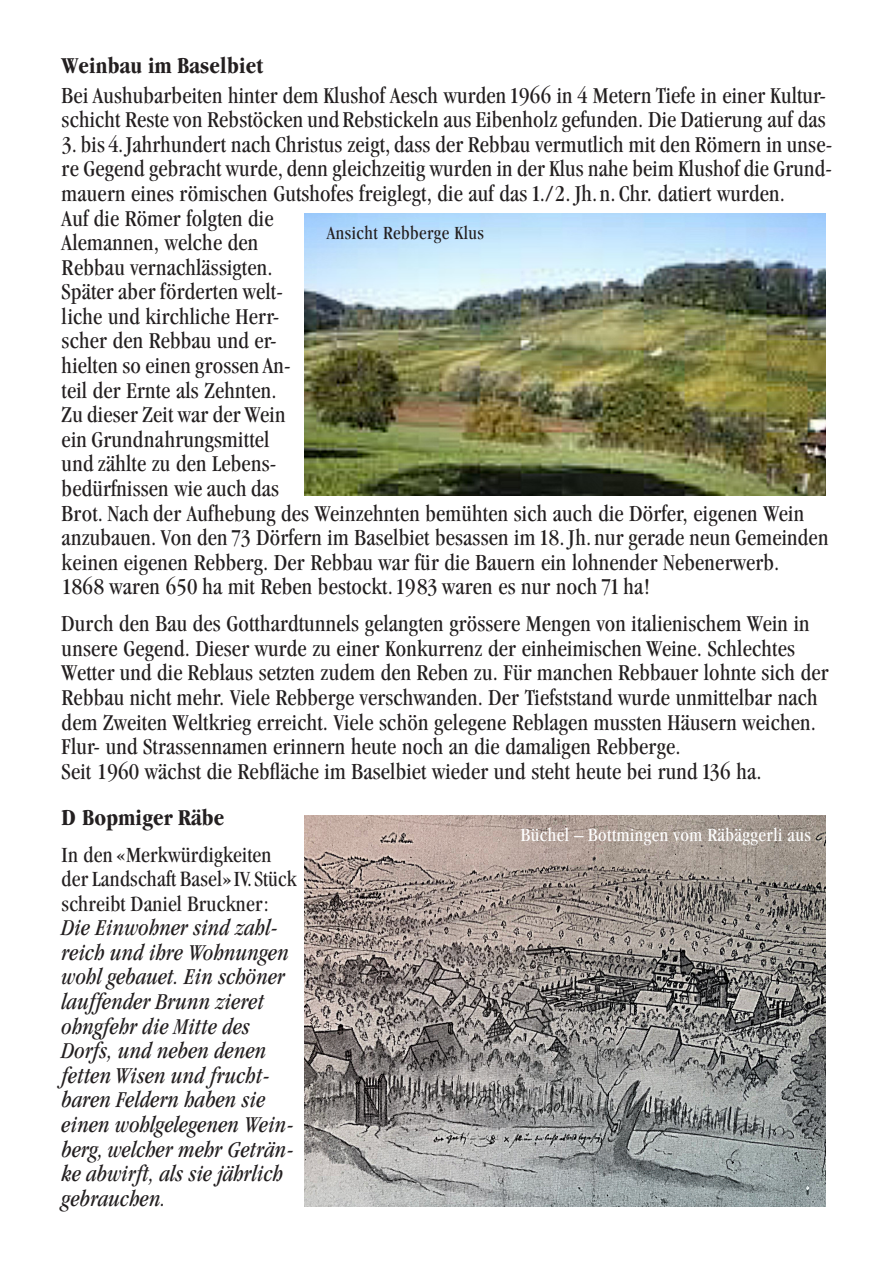
<style>
.page{position:relative;width:893px;height:1263px;background:#fff}
.page>*{position:absolute;margin:0;border:0;box-sizing:border-box;transform-origin:0 0}
.t1{font:condensed 23.55px/24.6px "Garamond";letter-spacing:.01em;color:#231f20}
.t2{font:italic condensed 23.55px/24.6px "Garamond";letter-spacing:.01em;color:#231f20}
.t3{font:700 condensed 23.55px "Garamond";letter-spacing:.01em;color:#231f20}
.t4{font:condensed 22.5px/24.6px "Garamond";letter-spacing:.01em;color:#231f20}
.t5{font:condensed 19.2px "Garamond";letter-spacing:.025em;color:#fff}
.t6{font:condensed 19.2px "Garamond";letter-spacing:.025em;color:#231f20}
.s1{font-size:22.95px}
</style>
<div class="page">
<img style="left:304px;top:816px;width:521px;height:390px">
<img style="left:304px;top:214px;width:521px;height:282px">
<p class="t3" style="left:62px;top:52px;width:203px">Weinbau im Baselbiet</p>
<p class="t1" style="left:62px;top:83px;width:766px">Bei Aushubarbeiten hinter dem Klushof Aesch wurden 1966 in 4 Metern Tiefe in einer Kultur&shy;schicht Reste von Rebstöcken und Rebstickeln aus Eibenholz gefunden. Die Datierung auf das</p>
<p class="t1" style="left:62px;top:132px;width:772px;text-align:justify">3. bis 4. Jahrhundert nach Christus zeigt, dass der Rebbau vermutlich mit den Römern in unse&shy;re Gegend gebracht wurde, denn gleichzeitig wurden in der Klus nahe beim Klushof die Grund&shy;mauern eines römischen Gutshofes freiglegt, die auf das 1./2. Jh.n. Chr. datiert wurden.</p>
<p class="t1" style="left:62px;top:206px;width:768px">Auf die Römer folgten die<br>Alemannen, welche den<br>Rebbau vernachlässigten.<br>Später aber förderten welt-<br>liche und kirchliche Herr-<br>scher den Rebbau und er-<br>hielten so einen grossen An-<br>teil der Ernte als Zehnten.<br>Zu dieser Zeit war der Wein<br>ein Grundnahrungsmittel<br>und zählte zu den Lebens-<br>bedürfnissen wie auch das<br>Brot. Nach der Aufhebung des Weinzehnten bemühten sich auch die Dörfer, eigenen Wein anzubauen. Von den 73 Dörfern im Baselbiet besassen im 18. Jh. nur gerade neun Gemeinden keinen eigenen Rebberg. Der Rebbau war für die Bauern ein lohnender Nebenerwerb.<br>1868 waren 650 ha mit Reben bestockt. 1983 waren es nur noch 71 ha!</p>
<p class="t1" style="left:62px;top:611px;width:768px">Durch den Bau des Gotthardtunnels gelangten grössere Mengen von italienischem Wein in unsere Gegend. Dieser wurde zu einer Konkurrenz der einheimischen Weine. Schlechtes Wetter und die Reblaus setzten zudem den Reben zu. Für manchen Rebbauer lohnte sich der Rebbau nicht mehr. Viele Rebberge verschwanden. Der Tiefststand wurde unmittelbar nach dem Zweiten Weltkrieg erreicht. Viele schön gelegene Reblagen mussten Häusern weichen.<br>Flur- und Strassennamen erinnern heute noch an die damaligen Rebberge.</p>
<p class="t1" style="left:62px;top:759px;width:701px">Seit 1960 wächst die Rebfläche im Baselbiet wieder und steht heute bei rund 136 ha.</p>
<p class="t3" style="left:62px;top:804px;width:164px">D Bopmiger Räbe</p>
<p class="t4" style="left:62px;top:842px;width:237px">In den «Merkwürdigkeiten der Landschaft Basel» IV. Stück schreibt Daniel Bruckner:</p>
<p class="t2" style="left:62px;top:915px;width:234px">Die Einwohner sind zahl&shy;reich und ihre Wohnungen wohl gebauet. Ein schöner lauffender Brunn zieret ohngfehr die Mitte des<br>Dorfs, und neben denen fetten Wisen und frucht&shy;baren Feldern haben sie einen wohlgelegenen Wein&shy;berg, welcher mehr Geträn&shy;ke abwirft, als sie jährlich gebrauchen<span class="s1">.</span></p>
<p class="t6" style="left:327px;top:222px;width:159px">Ansicht Rebberge Klus</p>
<p class="t5" style="left:521px;top:824px;width:292px">Büchel – Bottmingen vom Räbäggerli aus</p>
</div>
